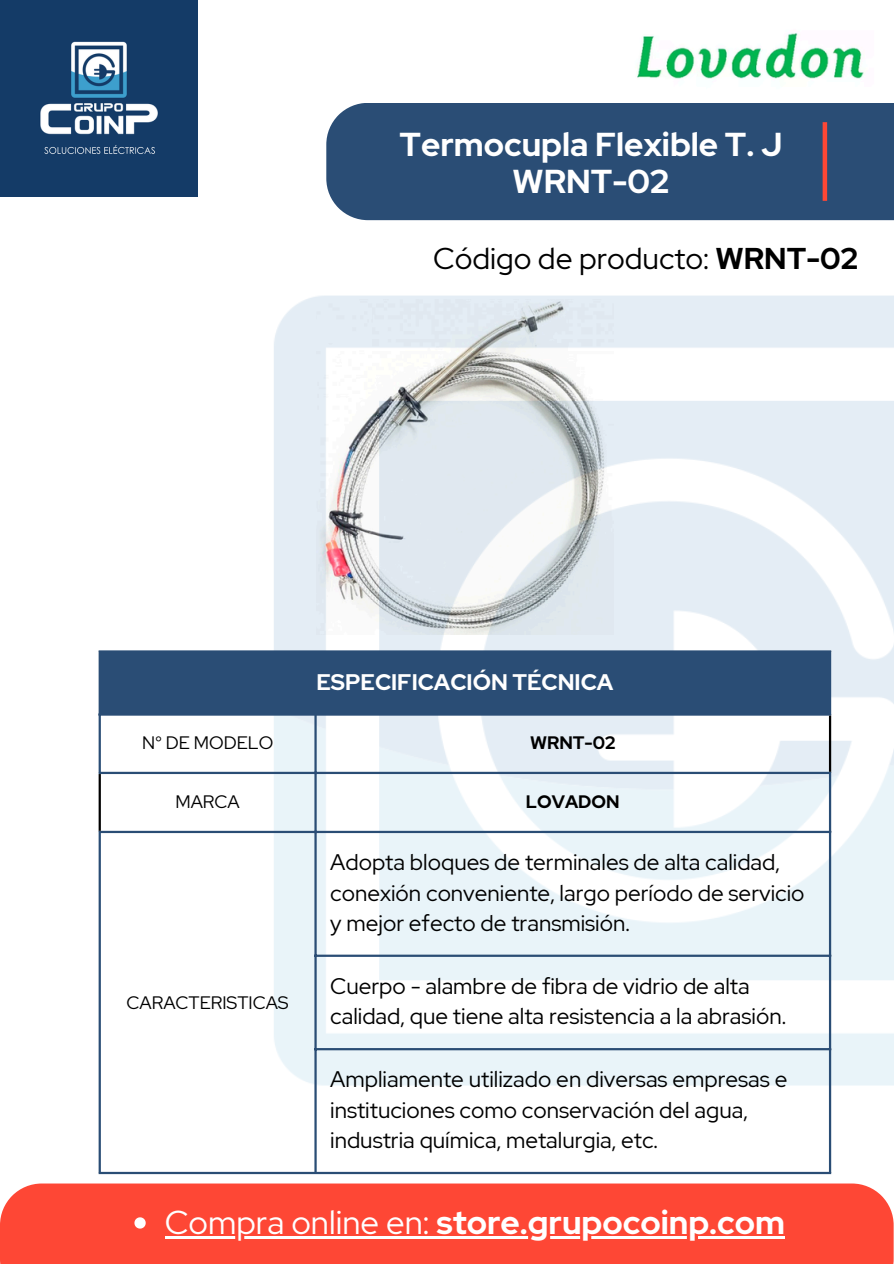
<style>
.page{position:relative;width:894px;height:1264px;background:#fff}
.page>*{position:absolute;margin:0;border:0;box-sizing:border-box;transform-origin:0 0}
.t1{font:700 33px/37.2px "Red Hat Display";color:#fff;text-align:center}
.t2{font:30px "Red Hat Display";color:#000}
.t3{font:22.5px/30.3px "Red Hat Display";color:#000}
.t4{font:700 22.5px "Red Hat Display";color:#fff}
.t5{font:18px "Red Hat Display";color:#000}
.t6{font:700 18px "Red Hat Display";color:#000}
.s1{font-weight:700}
.s2{font-weight:400}
</style>
<div class="page">
<div style="left:326px;top:103px;width:567px;height:117px;background:#2a4d75"></div>
<img style="left:0;top:0;width:197px;height:197px">
<div style="left:0;top:1183px;width:893px;height:80px;background:#fe4735"></div>
<svg style="left:822px;top:122px;width:4px;height:79px"></svg>
<img style="left:232px;top:295px;width:661px;height:815px">
<div style="left:99px;top:651px;width:731px;height:63px;background:#2a4d75"></div>
<hr style="left:99px;top:652px;width:2px;height:119px;background:#2a4d75">
<hr style="left:99px;top:833px;width:2px;height:338px;background:#2a4d75">
<hr style="left:314px;top:715px;width:2px;height:456px;background:#2a4d75">
<hr style="left:828px;top:652px;width:3px;height:61px;background:#2a4d75">
<hr style="left:828px;top:774px;width:3px;height:397px;background:#2a4d75">
<hr style="left:99px;top:650px;width:732px;height:2px;background:#2a4d75">
<hr style="left:99px;top:713px;width:732px;height:2px;background:#2a4d75">
<hr style="left:99px;top:771px;width:732px;height:3px;background:#2a4d75">
<hr style="left:99px;top:830px;width:732px;height:3px;background:#2a4d75">
<hr style="left:314px;top:954px;width:517px;height:2px;background:#2a4d75">
<hr style="left:314px;top:1048px;width:517px;height:2px;background:#2a4d75">
<hr style="left:99px;top:1171px;width:732px;height:3px;background:#2a4d75">
<hr style="left:99px;top:774px;width:2px;height:56px;background:#000">
<hr style="left:828px;top:715px;width:3px;height:56px;background:#000">
<img style="left:637px;top:33px;width:227px;height:46px">
<svg style="left:134px;top:1217px;width:12px;height:11px"></svg>
<hr style="left:165px;top:1236px;width:271px;height:2px;background:#fff">
<hr style="left:436px;top:1236px;width:348px;height:2px;background:#fff">
<p class="t1" style="left:399px;top:125px;width:384px">Termocupla Flexible T. J<br>WRNT-02</p>
<p class="t2" style="left:433px;top:239px;width:426px">Código de producto: <span class="s1">WRNT-02</span></p>
<p class="t4" style="left:316px;top:667px;width:298px">ESPECIFICACIÓN TÉCNICA</p>
<p class="t5" style="left:142px;top:731px;width:133px">N° DE MODELO</p>
<p class="t6" style="left:530px;top:731px;width:87px">WRNT-02</p>
<p class="t5" style="left:175px;top:789px;width:66px">MARCA</p>
<p class="t6" style="left:525px;top:789px;width:95px">LOVADON</p>
<p class="t5" style="left:126px;top:990px;width:164px">CARACTERISTICAS</p>
<p class="t3" style="left:330px;top:847px;width:475px">Adopta bloques de terminales de alta calidad, conexión conveniente, largo período de servicio y mejor efecto de transmisión.</p>
<p class="t3" style="left:330px;top:970px;width:457px">Cuerpo - alambre de fibra de vidrio de alta calidad, que tiene alta resistencia a la abrasión.</p>
<p class="t3" style="left:330px;top:1064px;width:458px">Ampliamente utilizado en diversas empresas e instituciones como conservación del agua, industria química, metalurgia, etc.</p>
<p class="t1" style="left:165px;top:1203px;width:621px"><span class="s2">Compra online en:</span> store.grupocoinp.com</p>
</div>
